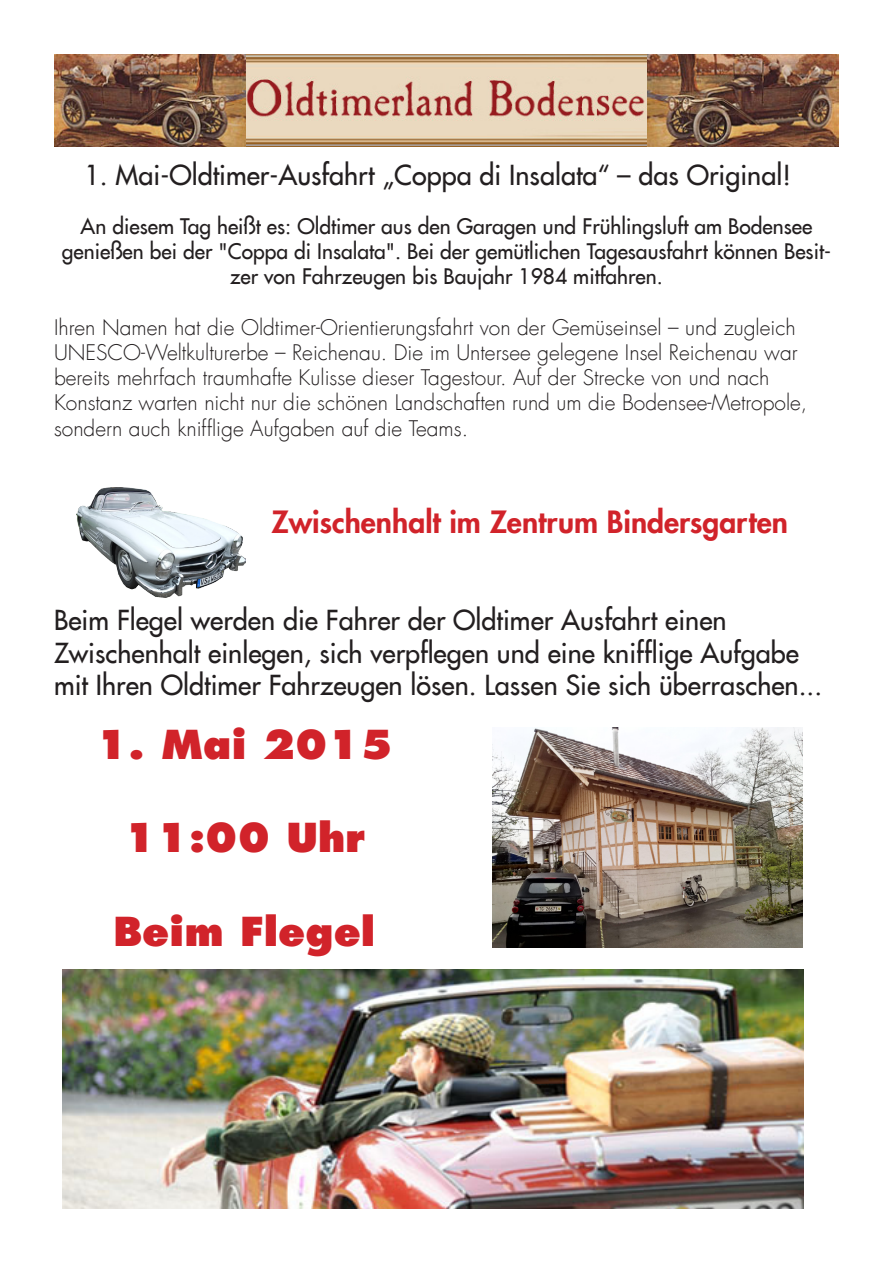
<style>
.page{position:relative;width:893px;height:1263px;background:#fff}
.page>*{position:absolute;margin:0;border:0;box-sizing:border-box;transform-origin:0 0}
.t1{font:800 39px "Futura LT";color:#d1232a}
.t2{font:800 30px "Futura LT";color:#d1232a}
.t3{font:27px "Futura LT";color:#231f20}
.t4{font:300 21px/25.2px "Futura LT";color:#231f20}
.t5{font:21px/25.2px "Futura LT";color:#231f20;text-align:center}
</style>
<div class="page">
<img style="left:54px;top:54px;width:785px;height:93px">
<img style="left:62px;top:969px;width:742px;height:240px">
<img style="left:77px;top:487px;width:168px;height:110px">
<img style="left:493px;top:727px;width:310px;height:220px">
<p class="t3" style="left:84px;top:157px;width:708px">1. Mai-Oldtimer-Ausfahrt „Coppa di Insalata“ – das Original!</p>
<p class="t5" style="left:62px;top:214px;width:770px">An diesem Tag heißt es: Oldtimer aus den Garagen und Frühlingsluft am Bodensee genießen bei der "Coppa di Insalata". Bei der gemütlichen Tagesausfahrt können Besit&shy;zer von Fahrzeugen bis Baujahr 1984 mitfahren.</p>
<p class="t4" style="left:54px;top:315px;width:755px">Ihren Namen hat die Oldtimer-Orientierungsfahrt von der Gemüseinsel – und zugleich UNESCO-Weltkulturerbe – Reichenau. Die im Untersee gelegene Insel Reichenau war bereits mehrfach traumhafte Kulisse dieser Tagestour. Auf der Strecke von und nach Konstanz warten nicht nur die schönen Landschaften rund um die Bodensee-Metropole, sondern auch knifflige Aufgaben auf die Teams.</p>
<p class="t2" style="left:271px;top:502px;width:518px">Zwischenhalt im Zentrum Bindersgarten</p>
<p class="t3" style="left:54px;top:603px;width:674px">Beim Flegel werden die Fahrer der Oldtimer Ausfahrt einen</p>
<p class="t3" style="left:54px;top:635px;width:746px">Zwischenhalt einlegen, sich verpflegen und eine knifflige Aufgabe</p>
<p class="t3" style="left:54px;top:667px;width:770px">mit Ihren Oldtimer Fahrzeugen lösen. Lassen Sie sich überraschen...</p>
<p class="t1" style="left:96px;top:719px;width:298px">1. Mai 2015</p>
<p class="t1" style="left:124px;top:813px;width:242px">11:00 Uhr</p>
<p class="t1" style="left:113px;top:906px;width:264px">Beim Flegel</p>
</div>
